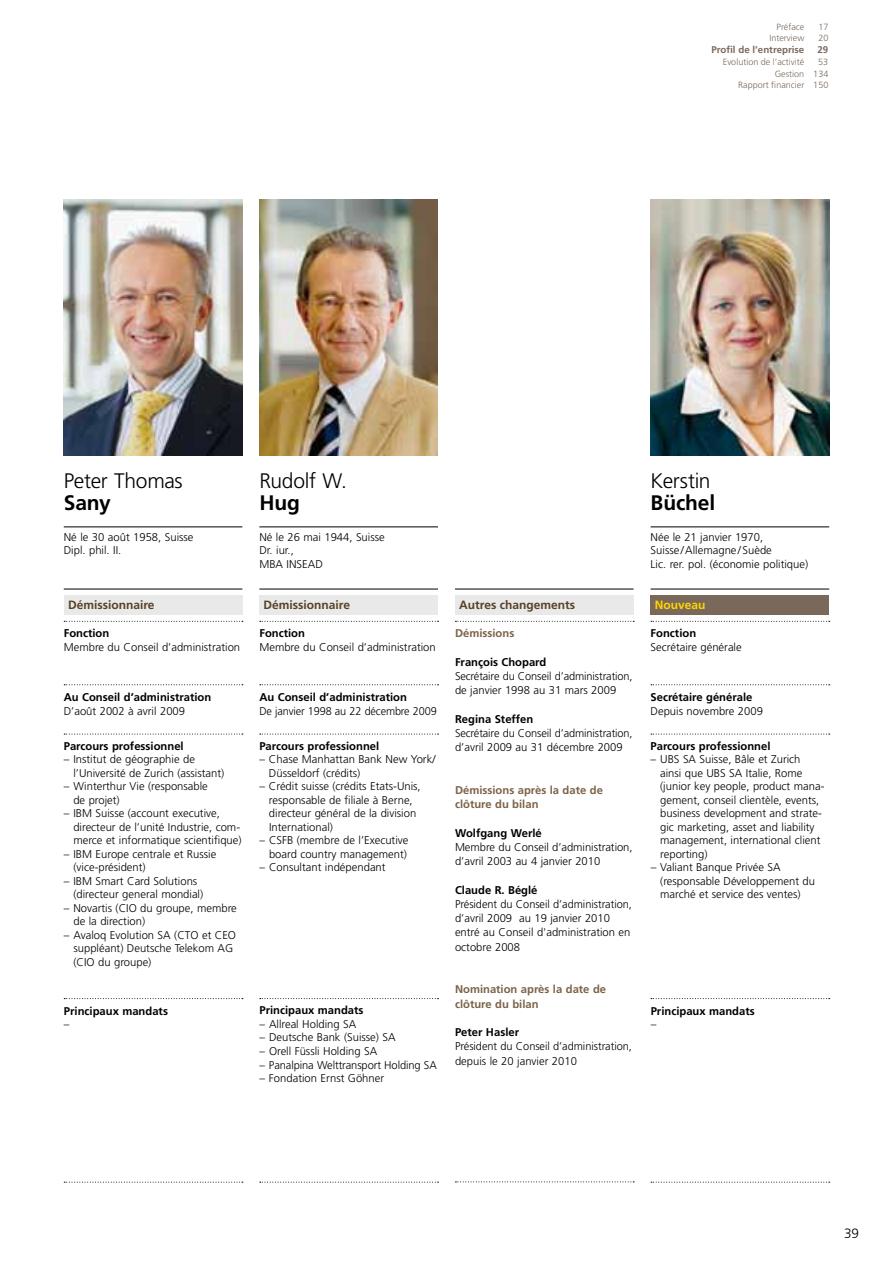
<style>
.page{position:relative;width:893px;height:1263px;background:#fff}
.page>*{position:absolute;margin:0;border:0;box-sizing:border-box;transform-origin:0 0}
.t1{font:300 21px/22.5px "Frutiger LT Std";letter-spacing:-.015em;color:#000}
.t2{font:300 13.5px "Frutiger LT Std";color:#000}
.t3{font:700 12px "Frutiger LT Std";color:#584125}
.t4{font:700 12px "Frutiger LT Std";color:#ffd500}
.t5{font:300 11.25px/13.5px "Frutiger LT Std";color:#000}
.t6{font:700 11.25px/13.5px "Frutiger LT Std";color:#000}
.t7{font:700 11.25px/14.2px "Frutiger LT Std";color:#7b6347}
.t8{font:700 9.75px "Frutiger LT Std";color:#7a695b}
.t9{font:300 9px/11.2px "Frutiger LT Std";color:#7a695b;text-align:right}
.s1{font-weight:700}
.s2{font-weight:300}
</style>
<div class="page">
<hr style="left:64px;top:527px;width:178px;height:1px;background:#000">
<hr style="left:64px;top:589px;width:178px;height:1px;background:#000">
<svg style="left:64px;top:621px;width:179px;height:1px"></svg>
<svg style="left:64px;top:684px;width:179px;height:1px"></svg>
<svg style="left:64px;top:734px;width:179px;height:1px"></svg>
<svg style="left:64px;top:998px;width:179px;height:1px"></svg>
<svg style="left:64px;top:1182px;width:179px;height:1px"></svg>
<div style="left:64px;top:595px;width:178px;height:19px;background:#e9e9ea"></div>
<hr style="left:651px;top:527px;width:178px;height:1px;background:#000">
<hr style="left:651px;top:589px;width:178px;height:1px;background:#000">
<svg style="left:651px;top:621px;width:179px;height:1px"></svg>
<svg style="left:651px;top:684px;width:179px;height:1px"></svg>
<svg style="left:651px;top:734px;width:179px;height:1px"></svg>
<svg style="left:651px;top:998px;width:179px;height:1px"></svg>
<svg style="left:651px;top:1182px;width:179px;height:1px"></svg>
<div style="left:651px;top:595px;width:178px;height:19px;background:#7a695b"></div>
<svg style="left:455px;top:621px;width:179px;height:1px"></svg>
<svg style="left:455px;top:1181px;width:179px;height:1px"></svg>
<div style="left:455px;top:595px;width:179px;height:19px;background:#e9e9ea"></div>
<hr style="left:259px;top:527px;width:179px;height:1px;background:#000">
<hr style="left:259px;top:589px;width:179px;height:1px;background:#000">
<hr style="left:455px;top:589px;width:179px;height:1px;background:#000">
<svg style="left:260px;top:621px;width:179px;height:1px"></svg>
<svg style="left:260px;top:684px;width:179px;height:1px"></svg>
<svg style="left:260px;top:734px;width:179px;height:1px"></svg>
<svg style="left:260px;top:998px;width:179px;height:1px"></svg>
<svg style="left:260px;top:1182px;width:179px;height:1px"></svg>
<div style="left:259px;top:595px;width:179px;height:19px;background:#e9e9ea"></div>
<img style="left:64px;top:200px;width:178px;height:255px">
<img style="left:259px;top:200px;width:179px;height:255px">
<img style="left:651px;top:200px;width:178px;height:255px">
<p class="t9" style="left:776px;top:22px;width:29px">Préface</p>
<p class="t9" style="left:818px;top:22px;width:12px">17</p>
<p class="t9" style="left:769px;top:33px;width:36px">Interview</p>
<p class="t9" style="left:818px;top:33px;width:12px">20</p>
<p class="t8" style="left:711px;top:44px;width:94px">Profil de l’entreprise</p>
<p class="t8" style="left:817px;top:44px;width:12px">29</p>
<p class="t9" style="left:723px;top:57px;width:83px">Evolution de l’activité</p>
<p class="t9" style="left:738px;top:57px;width:92px">53<br>Gestion 134<br>Rapport financier 150</p>
<h2 class="t1" style="left:64px;top:470px;width:121px">Peter Thomas<br><span class="s1">Sany</span></h2>
<p class="t5" style="left:64px;top:530px;width:131px">Né le 30 août 1958, Suisse<br>Dipl. phil. II.</p>
<h3 class="t3" style="left:68px;top:597px;width:88px">Démissionnaire</h3>
<p class="t5" style="left:64px;top:626px;width:178px;line-height:14.2px"><span class="s1">Fonction<br></span>Membre du Conseil d’administration</p>
<p class="t6" style="left:64px;top:690px;width:149px;line-height:14.2px">Au Conseil d’administration<br><span class="s2">D’août 2002 à avril 2009</span></p>
<p class="t6" style="left:64px;top:739px;width:121px">Parcours professionnel</p>
<p class="t5" style="left:73px;top:753px;width:152px;text-indent:-10px">– Institut de géographie de l’Université de Zurich (assistant)</p>
<p class="t5" style="left:73px;top:780px;width:136px;text-indent:-10px">– Winterthur Vie (responsable de projet)</p>
<p class="t5" style="left:73px;top:807px;width:170px;text-indent:-10px">– IBM Suisse (account executive, directeur de l’unité Industrie, com&shy;merce et informatique scientifique)</p>
<p class="t5" style="left:73px;top:847px;width:144px;text-indent:-10px">– IBM Europe centrale et Russie (vice-président)</p>
<p class="t5" style="left:73px;top:874px;width:131px;text-indent:-10px">– IBM Smart Card Solutions (directeur general mondial)</p>
<p class="t5" style="left:73px;top:901px;width:165px;text-indent:-10px">– Novartis (CIO du groupe, membre de la direction)</p>
<p class="t5" style="left:73px;top:928px;width:164px;text-indent:-10px">– Avaloq Evolution SA (CTO et CEO suppléant) Deutsche Telekom AG (CIO du groupe)</p>
<p class="t6" style="left:64px;top:1004px;width:106px">Principaux mandats <span class="s2">–</span></p>
<h2 class="t1" style="left:259px;top:470px;width:89px">Rudolf W.<br><span class="s1">Hug</span></h2>
<p class="t5" style="left:259px;top:530px;width:127px">Né le 26 mai 1944, Suisse<br>Dr. iur.,<br>MBA INSEAD</p>
<h3 class="t3" style="left:264px;top:597px;width:88px">Démissionnaire</h3>
<p class="t5" style="left:259px;top:626px;width:178px;line-height:14.2px"><span class="s1">Fonction<br></span>Membre du Conseil d’administration</p>
<p class="t6" style="left:259px;top:690px;width:149px">Au Conseil d’administration</p>
<p class="t5" style="left:259px;top:704px;width:179px">De janvier 1998 au 22 décembre 2009</p>
<p class="t6" style="left:259px;top:739px;width:121px">Parcours professionnel</p>
<p class="t5" style="left:269px;top:753px;width:169px;text-indent:-10px">– Chase Manhattan Bank New York/<br>Düsseldorf (crédits)</p>
<p class="t5" style="left:269px;top:780px;width:153px;text-indent:-10px">– Crédit suisse (crédits Etats-Unis, responsable de filiale à Berne, directeur général de la division<br>International)</p>
<p class="t5" style="left:259px;top:834px;width:151px;text-align:right">– CSFB (membre de l’Executive board country management)</p>
<p class="t5" style="left:259px;top:861px;width:128px">– Consultant indépendant</p>
<p class="t6" style="left:259px;top:1004px;width:106px">Principaux mandats</p>
<p class="t5" style="left:259px;top:1017px;width:98px">– Allreal Holding SA</p>
<p class="t5" style="left:259px;top:1031px;width:138px">– Deutsche Bank (Suisse) SA</p>
<p class="t5" style="left:259px;top:1044px;width:119px">– Orell Füssli Holding SA</p>
<p class="t5" style="left:259px;top:1058px;width:179px">– Panalpina Welttransport Holding SA</p>
<p class="t5" style="left:259px;top:1071px;width:126px">– Fondation Ernst Göhner</p>
<h3 class="t3" style="left:459px;top:597px;width:117px">Autres changements</h3>
<p class="t7" style="left:455px;top:626px;width:61px">Démissions</p>
<p class="t5" style="left:455px;top:655px;width:179px;line-height:14.2px"><span class="s1">François Chopard<br></span>Secrétaire du Conseil d’administration, de janvier 1998 au 31 mars 2009</p>
<p class="t5" style="left:455px;top:712px;width:179px;line-height:14.2px"><span class="s1">Regina Steffen<br></span>Secrétaire du Conseil d’administration, d’avril 2009 au 31 décembre 2009</p>
<p class="t7" style="left:455px;top:783px;width:149px">Démissions après la date de clôture du bilan</p>
<p class="t5" style="left:455px;top:826px;width:179px;line-height:14.2px"><span class="s1">Wolfgang Werlé<br></span>Membre du Conseil d’administration, d’avril 2003 au 4 janvier 2010</p>
<p class="t5" style="left:455px;top:883px;width:178px;line-height:14.2px"><span class="s1">Claude R. Béglé<br></span>Président du Conseil d’administration, d’avril 2009 au 19 janvier 2010 entré au Conseil d'administration en octobre 2008</p>
<p class="t7" style="left:455px;top:982px;width:153px">Nomination après la date de clôture du bilan</p>
<p class="t5" style="left:455px;top:1025px;width:178px;line-height:14.2px"><span class="s1">Peter Hasler<br></span>Président du Conseil d’administration, depuis le 20 janvier 2010</p>
<h2 class="t1" style="left:651px;top:470px;width:66px">Kerstin<br><span class="s1">Büchel</span></h2>
<p class="t5" style="left:651px;top:530px;width:159px">Née le 21 janvier 1970,<br>Suisse / Allemagne / Suède<br>Lic. rer. pol. (économie politique)</p>
<h3 class="t4" style="left:655px;top:597px;width:52px">Nouveau</h3>
<p class="t5" style="left:651px;top:626px;width:93px;line-height:14.2px"><span class="s1">Fonction<br></span>Secrétaire générale</p>
<p class="t6" style="left:651px;top:690px;width:103px">Secrétaire générale</p>
<p class="t5" style="left:651px;top:704px;width:114px">Depuis novembre 2009</p>
<p class="t6" style="left:651px;top:739px;width:121px">Parcours professionnel</p>
<p class="t5" style="left:660px;top:753px;width:166px;text-indent:-10px">– UBS SA Suisse, Bâle et Zurich ainsi que UBS SA Italie, Rome (junior key people, product mana&shy;gement, conseil clientèle, events, business development and strate&shy;gic mar keting, asset and liability mana gement, international client reporting)</p>
<p class="t5" style="left:660px;top:861px;width:156px;text-indent:-10px">– Valiant Banque Privée SA (responsable Développement du marché et service des ventes)</p>
<p class="t6" style="left:651px;top:1004px;width:106px">Principaux mandats <span class="s2">–</span></p>
<p class="t2" style="left:844px;top:1226px;width:17px">39</p>
</div>
